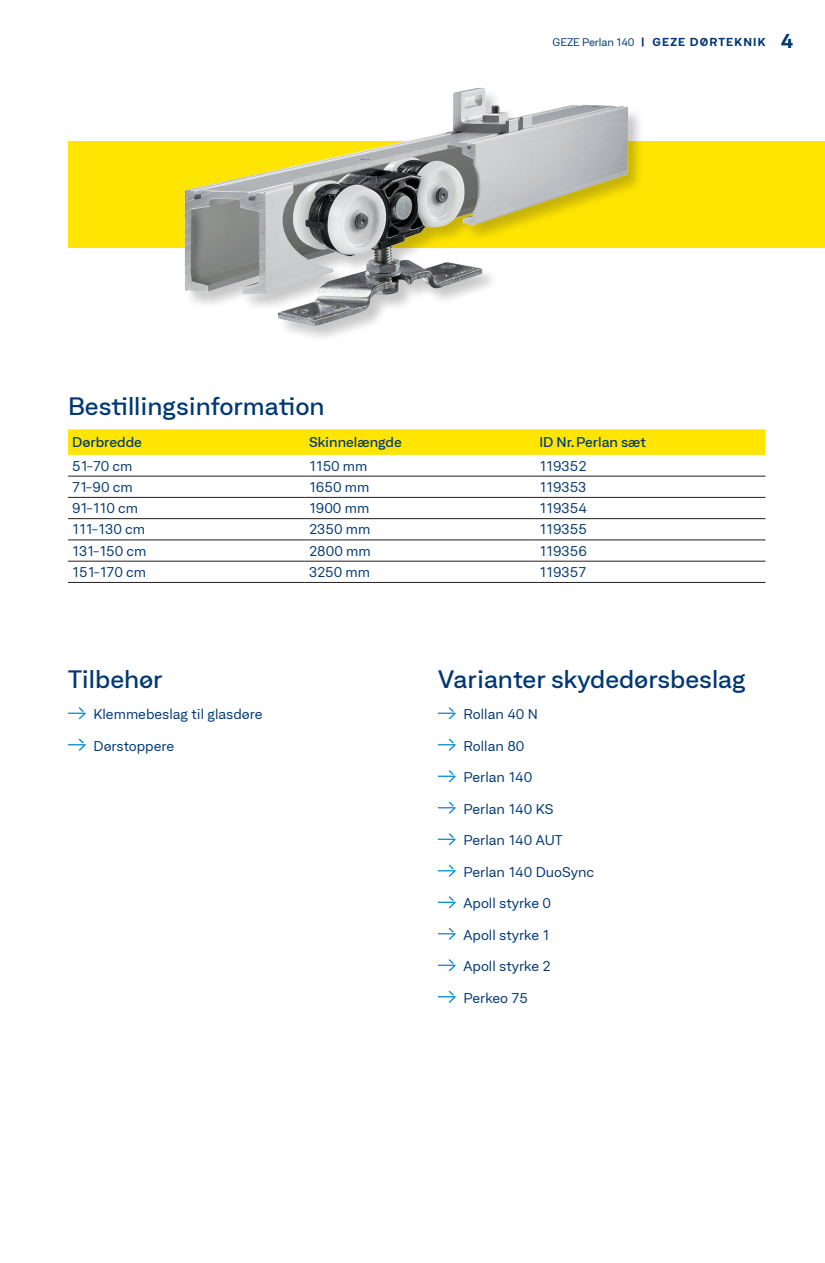
<style>
.page{position:relative;width:825px;height:1263px;background:#fff}
.page>*{position:absolute;margin:0;border:0;box-sizing:border-box;transform-origin:0 0}
.SUB_HEADLINE{font:500 expanded 24px "Neufile Grotesk";color:#013874}
.BULLET{font:expanded 13.5px "Neufile Grotesk";color:#013874}
.TABLE_TEKST{font:expanded 13.5px "Neufile Grotesk";color:#013874}
.TABLE_TEKST-2{font:500 expanded 13.5px "Neufile Grotesk";color:#013874}
.t1{font:700 expanded 11.25px "Neufile Grotesk";letter-spacing:.1em;color:#013874}
.s1{font-weight:400;font-size:10.5px}
.s2{font-size:19.5px}
</style>
<div class="page">
<div style="left:68px;top:142px;width:757px;height:106px;background:#ffe501"></div>
<img style="left:167px;top:88px;width:503px;height:250px">
<svg style="left:68px;top:429px;width:697px;height:26px;background:#ffe505"></svg>
<hr style="left:68px;top:476px;width:237px;height:1px;background:#231f20">
<hr style="left:305px;top:476px;width:230px;height:1px;background:#231f20">
<hr style="left:535px;top:476px;width:230px;height:1px;background:#231f20">
<hr style="left:68px;top:497px;width:237px;height:1px;background:#231f20">
<hr style="left:305px;top:497px;width:230px;height:1px;background:#231f20">
<hr style="left:535px;top:497px;width:230px;height:1px;background:#231f20">
<hr style="left:68px;top:518px;width:237px;height:1px;background:#231f20">
<hr style="left:305px;top:518px;width:230px;height:1px;background:#231f20">
<hr style="left:535px;top:518px;width:230px;height:1px;background:#231f20">
<hr style="left:68px;top:540px;width:237px;height:1px;background:#231f20">
<hr style="left:305px;top:540px;width:230px;height:1px;background:#231f20">
<hr style="left:535px;top:540px;width:230px;height:1px;background:#231f20">
<hr style="left:68px;top:561px;width:237px;height:1px;background:#231f20">
<hr style="left:305px;top:561px;width:230px;height:1px;background:#231f20">
<hr style="left:535px;top:561px;width:230px;height:1px;background:#231f20">
<hr style="left:68px;top:582px;width:237px;height:1px;background:#231f20">
<hr style="left:305px;top:582px;width:230px;height:1px;background:#231f20">
<hr style="left:535px;top:582px;width:230px;height:1px;background:#231f20">
<svg style="left:68px;top:707px;width:18px;height:12px"></svg>
<svg style="left:68px;top:739px;width:18px;height:12px"></svg>
<svg style="left:438px;top:707px;width:18px;height:12px"></svg>
<svg style="left:438px;top:739px;width:18px;height:12px"></svg>
<svg style="left:438px;top:770px;width:18px;height:12px"></svg>
<svg style="left:438px;top:802px;width:18px;height:12px"></svg>
<svg style="left:438px;top:833px;width:18px;height:12px"></svg>
<svg style="left:438px;top:865px;width:18px;height:12px"></svg>
<svg style="left:438px;top:896px;width:18px;height:12px"></svg>
<svg style="left:438px;top:928px;width:18px;height:12px"></svg>
<svg style="left:438px;top:959px;width:18px;height:12px"></svg>
<svg style="left:438px;top:991px;width:18px;height:12px"></svg>
<p class="t1" style="left:552px;top:35px;width:242px"><span class="s1">GEZE Perlan 140</span> | GEZE DØRTEKNIK <span class="s2">4</span></p>
<p class="SUB_HEADLINE" style="left:68px;top:391px;width:258px">Bestillingsinformation</p>
<p class="TABLE_TEKST-2" style="left:72px;top:434px;width:71px">Dørbredde</p>
<p class="TABLE_TEKST-2" style="left:309px;top:434px;width:94px">Skinnelængde</p>
<p class="TABLE_TEKST-2" style="left:539px;top:434px;width:108px">ID Nr. Perlan sæt</p>
<p class="TABLE_TEKST" style="left:72px;top:457px;width:62px">51-70 cm</p>
<p class="TABLE_TEKST" style="left:309px;top:457px;width:60px">1150 mm</p>
<p class="TABLE_TEKST" style="left:539px;top:457px;width:49px">119352</p>
<p class="TABLE_TEKST" style="left:72px;top:478px;width:62px">71-90 cm</p>
<p class="TABLE_TEKST" style="left:309px;top:478px;width:62px">1650 mm</p>
<p class="TABLE_TEKST" style="left:539px;top:478px;width:49px">119353</p>
<p class="TABLE_TEKST" style="left:72px;top:500px;width:67px">91-110 cm</p>
<p class="TABLE_TEKST" style="left:309px;top:500px;width:62px">1900 mm</p>
<p class="TABLE_TEKST" style="left:539px;top:500px;width:49px">119354</p>
<p class="TABLE_TEKST" style="left:72px;top:521px;width:74px">111-130 cm</p>
<p class="TABLE_TEKST" style="left:309px;top:521px;width:63px">2350 mm</p>
<p class="TABLE_TEKST" style="left:539px;top:521px;width:49px">119355</p>
<p class="TABLE_TEKST" style="left:72px;top:542px;width:76px">131-150 cm</p>
<p class="TABLE_TEKST" style="left:309px;top:542px;width:63px">2800 mm</p>
<p class="TABLE_TEKST" style="left:539px;top:542px;width:49px">119356</p>
<p class="TABLE_TEKST" style="left:72px;top:563px;width:75px">151-170 cm</p>
<p class="TABLE_TEKST" style="left:309px;top:563px;width:63px">3250 mm</p>
<p class="TABLE_TEKST" style="left:539px;top:563px;width:48px">119357</p>
<p class="SUB_HEADLINE" style="left:68px;top:664px;width:96px">Tilbehør</p>
<p class="BULLET" style="left:94px;top:706px;width:171px">Klemmebeslag til glasdøre</p>
<p class="BULLET" style="left:94px;top:737px;width:82px">Dørstoppere</p>
<p class="SUB_HEADLINE" style="left:438px;top:664px;width:309px">Varianter skydedørsbeslag</p>
<p class="BULLET" style="left:463px;top:706px;width:76px">Rollan 40 N</p>
<p class="BULLET" style="left:463px;top:737px;width:62px">Rollan 80</p>
<p class="BULLET" style="left:463px;top:769px;width:70px">Perlan 140</p>
<p class="BULLET" style="left:463px;top:800px;width:92px">Perlan 140 KS</p>
<p class="BULLET" style="left:463px;top:832px;width:101px">Perlan 140 AUT</p>
<p class="BULLET" style="left:463px;top:863px;width:132px">Perlan 140 DuoSync</p>
<p class="BULLET" style="left:463px;top:895px;width:89px">Apoll styrke 0</p>
<p class="BULLET" style="left:463px;top:926px;width:87px">Apoll styrke 1</p>
<p class="BULLET" style="left:463px;top:958px;width:89px">Apoll styrke 2</p>
<p class="BULLET" style="left:463px;top:989px;width:66px">Perkeo 75</p>
</div>
